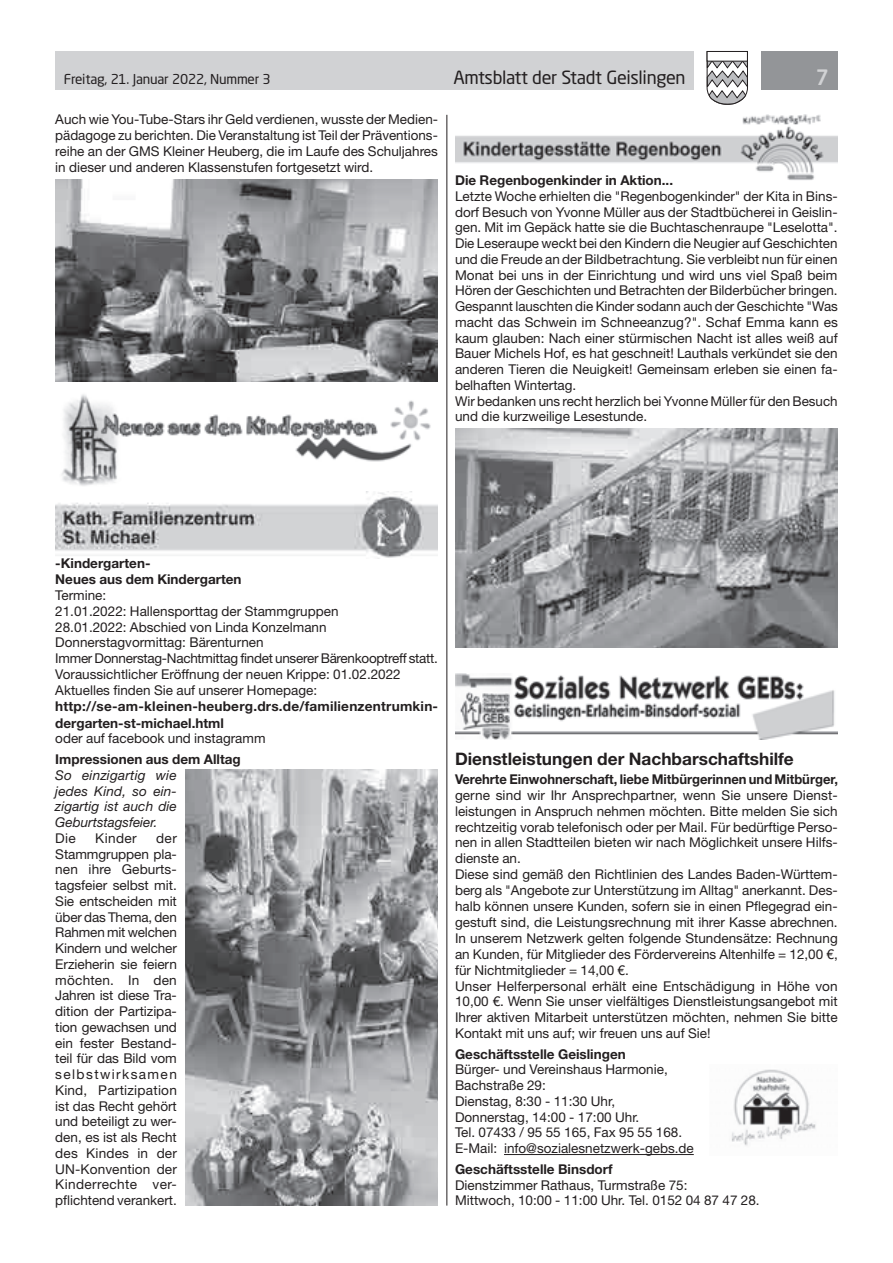
<style>
.page{position:relative;width:893px;height:1263px;background:#fff}
.page>*{position:absolute;margin:0;border:0;box-sizing:border-box;transform-origin:0 0}
.t1{font:500 21px "Neo Sans Std";color:#d1d2d4}
.t2{font:18px "Neo Sans Std";letter-spacing:-.02em;color:#231f20}
.t3{font:700 17.25px "Helvetica Neue LT Std";color:#231f20}
.t4{font:13.5px/15.8px "Helvetica Neue LT Std";color:#231f20}
.t5{font:700 13.5px/16.5px "Helvetica Neue LT Std";color:#231f20}
.t6{font:italic 13.5px/15.8px "Helvetica Neue LT Std";letter-spacing:.005em;color:#231f20;text-align:justify}
.t7{font:13.5px "Neo Sans Std";letter-spacing:-.015em;color:#231f20}
</style>
<div class="page">
<div style="left:55px;top:51px;width:639px;height:38px;background:#d1d2d4"></div>
<div style="left:761px;top:51px;width:77px;height:38px;background:#939598"></div>
<svg style="left:706px;top:51px;width:42px;height:54px"></svg>
<div style="left:707px;top:51px;width:41px;height:10px;background:#fff;border:1px solid #231f20"></div>
<hr style="left:446px;top:115px;width:1px;height:1090px;background:#231f20">
<img style="left:55px;top:179px;width:383px;height:202px">
<img style="left:61px;top:394px;width:370px;height:92px">
<img style="left:55px;top:492px;width:383px;height:67px">
<hr style="left:504px;top:1154px;width:190px;height:1px;background:#231f20">
<img style="left:455px;top:115px;width:383px;height:65px">
<img style="left:455px;top:429px;width:383px;height:219px">
<img style="left:455px;top:673px;width:383px;height:66px">
<img style="left:731px;top:1069px;width:85px;height:77px">
<img style="left:185px;top:770px;width:253px;height:435px">
<p class="t7" style="left:64px;top:71px;width:209px">Freitag, 21. Januar 2022, Nummer 3</p>
<h2 class="t2" style="left:453px;top:66px;width:234px">Amtsblatt der Stadt Geislingen</h2>
<h1 class="t1" style="left:816px;top:64px;width:15px">7</h1>
<p class="t4" style="left:55px;top:112px;width:384px;text-align:justify">Auch wie You-Tube-Stars ihr Geld verdienen, wusste der Medien&shy;pädagoge zu berichten. Die Veranstaltung ist Teil der Präventions&shy;reihe an der GMS Kleiner Heuberg, die im Laufe des Schuljahres in dieser und anderen Klassenstufen fortgesetzt wird.</p>
<p class="t5" style="left:455px;top:172px;width:220px">Die Regenbogenkinder in Aktion...</p>
<p class="t4" style="left:455px;top:188px;width:384px">Letzte Woche erhielten die "Regenbogenkinder" der Kita in Bins&shy;dorf Besuch von Yvonne Müller aus der Stadtbücherei in Geislin&shy;gen. Mit im Gepäck hatte sie die Buchtaschenraupe "Leselotta".<br>Die Leseraupe weckt bei den Kindern die Neugier auf Geschichten und die Freude an der Bildbetrachtung. Sie verbleibt nun für einen Monat bei uns in der Einrichtung und wird uns viel Spaß beim Hören der Geschichten und Betrachten der Bilderbücher bringen.<br>Gespannt lauschten die Kinder sodann auch der Geschichte "Was macht das Schwein im Schneeanzug?". Schaf Emma kann es kaum glauben: Nach einer stürmischen Nacht ist alles weiß auf Bauer Michels Hof, es hat geschneit! Lauthals verkündet sie den anderen Tieren die Neuigkeit! Gemeinsam erleben sie einen fa&shy;belhaften Wintertag.<br>Wir bedanken uns recht herzlich bei Yvonne Müller für den Besuch und die kurzweilige Lesestunde.</p>
<p class="t5" style="left:55px;top:554px;width:188px">-Kindergarten-<br>Neues aus dem Kindergarten</p>
<p class="t4" style="left:55px;top:587px;width:384px">Termine:<br>21.01.2022: Hallensporttag der Stammgruppen<br>28.01.2022: Abschied von Linda Konzelmann Donnerstagvormittag: Bärenturnen<br>Immer Donnerstag-Nachtmittag findet unserer Bärenkooptreff statt.<br>Voraussichtlicher Eröffnung der neuen Krippe: 01.02.2022<br>Aktuelles finden Sie auf unserer Homepage:</p>
<p class="t5" style="left:55px;top:698px;width:384px">http://se-am-kleinen-heuberg.drs.de/familienzentrumkin&shy;dergarten-st-michael.html</p>
<p class="t4" style="left:55px;top:730px;width:212px">oder auf facebook und instagramm</p>
<p class="t5" style="left:55px;top:751px;width:187px">Impressionen aus dem Alltag</p>
<p class="t6" style="left:55px;top:767px;width:123px">So einzigartig wie jedes Kind, so ein&shy;zigartig ist auch die Geburtstagsfeier.</p>
<p class="t4" style="left:55px;top:830px;width:22px">Die</p>
<p class="t4" style="left:95px;top:830px;width:43px">Kinder</p>
<p class="t4" style="left:55px;top:830px;width:123px;text-align:justify;text-indent:101px">der Stammgruppen pla&shy;nen ihre Geburts&shy;tagsfeier selbst mit.<br>Sie entscheiden mit über das Thema, den Rahmen mit welchen Kindern und welcher Erzieherin sie feiern möchten. In den Jahren ist diese Tra&shy;dition der Partizipa&shy;tion gewachsen und ein fester Bestand&shy;teil für das Bild vom selbstwirksamen Kind, Partizipation ist das Recht gehört und beteiligt zu wer&shy;den, es ist als Recht des Kindes in der UN-Konvention der Kinderrechte ver&shy;pflichtend verankert.</p>
<p class="t3" style="left:455px;top:749px;width:340px">Dienstleistungen der Nachbarschaftshilfe</p>
<p class="t5" style="left:455px;top:771px;width:384px">Verehrte Einwohnerschaft, liebe Mitbürgerinnen und Mitbürger,</p>
<p class="t4" style="left:455px;top:787px;width:384px">gerne sind wir Ihr Ansprechpartner, wenn Sie unsere Dienst&shy;leistungen in Anspruch nehmen möchten. Bitte melden Sie sich rechtzeitig vorab telefonisch oder per Mail. Für bedürftige Perso&shy;nen in allen Stadtteilen bieten wir nach Möglichkeit unsere Hilfs&shy;dienste an.<br>Diese sind gemäß den Richtlinien des Landes Baden-Württem&shy;berg als "Angebote zur Unterstützung im Alltag" anerkannt. Des&shy;halb können unsere Kunden, sofern sie in einen Pflegegrad ein&shy;gestuft sind, die Leistungsrechnung mit ihrer Kasse abrechnen.<br>In unserem Netzwerk gelten folgende Stundensätze: Rechnung an Kunden, für Mitglieder des Fördervereins Altenhilfe = 12,00 €, für Nichtmitglieder = 14,00 €.<br>Unser Helferpersonal erhält eine Entschädigung in Höhe von 10,00 €. Wenn Sie unser vielfältiges Dienstleistungsangebot mit Ihrer aktiven Mitarbeit unterstützen möchten, nehmen Sie bitte Kontakt mit uns auf; wir freuen uns auf Sie!</p>
<p class="t5" style="left:455px;top:1045px;width:172px">Geschäftsstelle Geislingen</p>
<p class="t4" style="left:455px;top:1061px;width:240px">Bürger- und Vereinshaus Harmonie,<br>Bachstraße 29:<br>Dienstag, 8:30 - 11:30 Uhr,<br>Donnerstag, 14:00 - 17:00 Uhr.<br>Tel. 07433 / 95 55 165, Fax 95 55 168.<br>E-Mail: info@sozialesnetzwerk-gebs.de</p>
<p class="t5" style="left:455px;top:1160px;width:159px">Geschäftsstelle Binsdorf</p>
<p class="t4" style="left:455px;top:1177px;width:306px">Dienstzimmer Rathaus, Turmstraße 75:<br>Mittwoch, 10:00 - 11:00 Uhr. Tel. 0152 04 87 47 28.</p>
</div>
